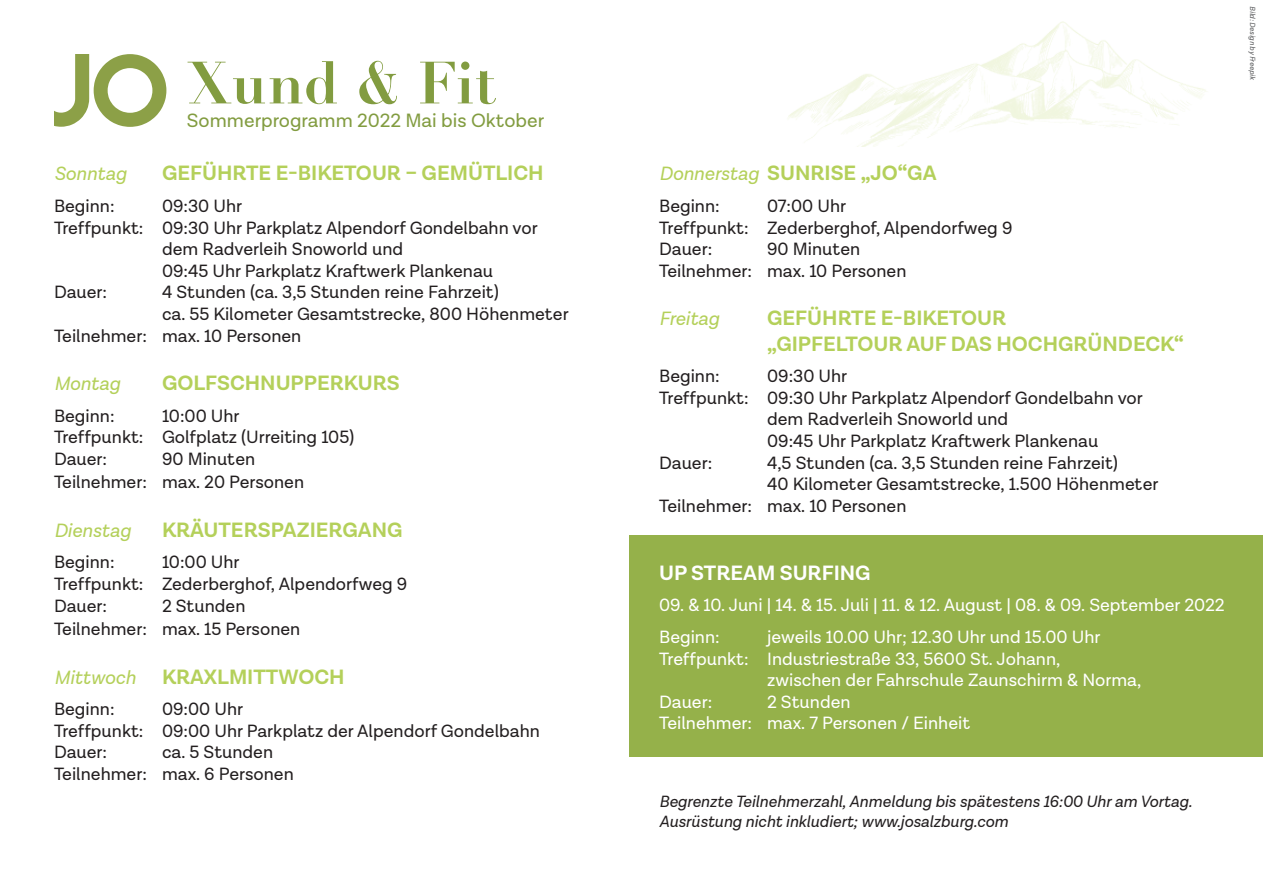
<style>
.page{position:relative;width:1263px;height:893px;background:#fff}
.page>*{position:absolute;margin:0;border:0;box-sizing:border-box;transform-origin:0 0}
.t1{font:700 58.5px "Didot LT Std";color:#829c40}
.t2{font:700 21px/25.2px "Lota Grotesque Alt 1";color:#b4d05a}
.t3{font:700 21px "Lota Grotesque Alt 1";color:#fff}
.t4{font:italic 19.5px "Lota Grotesque Alt 1";color:#b4d05a}
.t5{font:19.5px "Lota Grotesque Alt 1";color:#829c40}
.t6{font:18px/21.6px "Lota Grotesque Alt 1";color:#231f20}
.t7{font:18px/31.5px "Lota Grotesque Alt 1";color:#fff}
.t8{font:italic 16.5px/19.8px "Lota Grotesque Alt 1";color:#231f20}
.t9{font:italic 7.5px "Lota Grotesque Alt 1";color:#57585a}
.s1{font-weight:400;font-style:italic;font-size:19.5px}
</style>
<div class="page">
<svg style="left:54px;top:54px;width:112px;height:73px"></svg>
<div style="left:629px;top:536px;width:634px;height:221px;background:#95b14a"></div>
<img style="left:788px;top:21px;width:419px;height:126px">
<h1 class="t1" style="left:187px;top:47px;width:310px">Xund &amp; Fit</h1>
<p class="t5" style="left:187px;top:110px;width:359px">Sommerprogramm 2022 Mai bis Oktober</p>
<p class="t4" style="left:54px;top:163px;width:74px">Sonntag</p>
<p class="t2" style="left:162px;top:161px;width:383px">GEFÜHRTE E-BIKETOUR – GEMÜTLICH</p>
<p class="t6" style="left:54px;top:196px;width:62px">Beginn:</p>
<p class="t6" style="left:162px;top:196px;width:82px">09:30 Uhr</p>
<p class="t6" style="left:54px;top:217px;width:485px">Treffpunkt: 09:30 Uhr Parkplatz Alpendorf Gondelbahn vor</p>
<p class="t6" style="left:162px;top:239px;width:243px">dem Radverleih Snoworld und</p>
<p class="t6" style="left:162px;top:260px;width:333px">09:45 Uhr Parkplatz Kraftwerk Plankenau</p>
<p class="t6" style="left:54px;top:282px;width:55px">Dauer:</p>
<p class="t6" style="left:162px;top:282px;width:338px">4 Stunden (ca. 3,5 Stunden reine Fahrzeit)</p>
<p class="t6" style="left:162px;top:304px;width:408px">ca. 55 Kilometer Gesamtstrecke, 800 Höhenmeter</p>
<p class="t6" style="left:54px;top:325px;width:249px">Teilnehmer: max. 10 Personen</p>
<p class="t4" style="left:54px;top:373px;width:68px">Montag</p>
<p class="t2" style="left:162px;top:371px;width:239px">GOLFSCHNUPPERKURS</p>
<p class="t6" style="left:54px;top:405px;width:62px">Beginn:</p>
<p class="t6" style="left:54px;top:405px;width:302px;text-indent:108px">10:00 Uhr<br>Treffpunkt: Golfplatz (Urreiting 105)<br>Dauer:</p>
<p class="t6" style="left:54px;top:448px;width:252px;line-height:23.4px;text-indent:108px">90 Minuten<br>Teilnehmer: max. 20 Personen</p>
<p class="t4" style="left:54px;top:519px;width:78px">Dienstag</p>
<p class="t2" style="left:162px;top:518px;width:242px">KRÄUTERSPAZIERGANG</p>
<p class="t6" style="left:54px;top:552px;width:62px">Beginn:</p>
<p class="t6" style="left:54px;top:552px;width:355px;text-indent:108px">10:00 Uhr<br>Treffpunkt: Zederberghof, Alpendorfweg 9<br>Dauer:</p>
<p class="t6" style="left:54px;top:594px;width:248px;line-height:23.4px;text-indent:108px">2 Stunden<br>Teilnehmer: max. 15 Personen</p>
<p class="t4" style="left:54px;top:666px;width:83px">Mittwoch</p>
<p class="t2" style="left:162px;top:665px;width:184px">KRAXLMITTWOCH</p>
<p class="t6" style="left:54px;top:699px;width:62px">Beginn:</p>
<p class="t6" style="left:54px;top:699px;width:487px;text-indent:108px">09:00 Uhr<br>Treffpunkt: 09:00 Uhr Parkplatz der Alpendorf Gondelbahn<br>Dauer:</p>
<p class="t6" style="left:54px;top:742px;width:241px;text-indent:108px">ca. 5 Stunden<br>Teilnehmer: max. 6 Personen</p>
<p class="t9" style="left:1257px;top:6px;width:75px;rotate:90deg">Bild: Design by Freepik</p>
<p class="t2" style="left:659px;top:161px;width:279px"><span class="s1">Donnerstag</span> SUNRISE „JO“GA</p>
<p class="t6" style="left:659px;top:196px;width:62px">Beginn:</p>
<p class="t6" style="left:659px;top:196px;width:355px;text-indent:108px">07:00 Uhr<br>Treffpunkt: Zederberghof, Alpendorfweg 9<br>Dauer:</p>
<p class="t6" style="left:659px;top:239px;width:249px;text-indent:108px">90 Minuten<br>Teilnehmer: max. 10 Personen</p>
<p class="t4" style="left:659px;top:308px;width:62px">Freitag</p>
<p class="t2" style="left:767px;top:306px;width:418px">GEFÜHRTE E-BIKETOUR<br>„GIPFELTOUR AUF DAS HOCHGRÜNDECK“</p>
<p class="t6" style="left:659px;top:366px;width:62px">Beginn:</p>
<p class="t6" style="left:767px;top:366px;width:82px">09:30 Uhr</p>
<p class="t6" style="left:659px;top:387px;width:485px">Treffpunkt: 09:30 Uhr Parkplatz Alpendorf Gondelbahn vor</p>
<p class="t6" style="left:767px;top:409px;width:243px">dem Radverleih Snoworld und</p>
<p class="t6" style="left:767px;top:430px;width:333px">09:45 Uhr Parkplatz Kraftwerk Plankenau</p>
<p class="t6" style="left:659px;top:452px;width:55px">Dauer:</p>
<p class="t6" style="left:767px;top:452px;width:352px">4,5 Stunden (ca. 3,5 Stunden reine Fahrzeit)</p>
<p class="t6" style="left:767px;top:474px;width:393px">40 Kilometer Gesamtstrecke, 1.500 Höhenmeter</p>
<p class="t6" style="left:659px;top:495px;width:249px">Teilnehmer: max. 10 Personen</p>
<p class="t3" style="left:659px;top:561px;width:213px">UP STREAM SURFING</p>
<p class="t7" style="left:659px;top:590px;width:567px">09. &amp; 10. Juni | 14. &amp; 15. Juli | 11. &amp; 12. August | 08. &amp; 09. September 2022<br>Beginn:</p>
<p class="t7" style="left:767px;top:622px;width:335px">jeweils 10.00 Uhr; 12.30 Uhr und 15.00 Uhr</p>
<p class="t7" style="left:659px;top:643px;width:403px">Treffpunkt: Industriestraße 33, 5600 St. Johann,</p>
<p class="t7" style="left:767px;top:665px;width:376px">zwischen der Fahrschule Zaunschirm &amp; Norma,</p>
<p class="t7" style="left:659px;top:686px;width:55px">Dauer:</p>
<p class="t7" style="left:659px;top:691px;width:313px;line-height:21.6px;text-indent:108px">2 Stunden<br>Teilnehmer: max. 7 Personen / Einheit</p>
<p class="t8" style="left:659px;top:792px;width:534px">Begrenzte Teilnehmerzahl, Anmeldung bis spätestens 16:00 Uhr am Vortag.<br>Ausrüstung nicht inkludiert; www.josalzburg.com</p>
</div>
